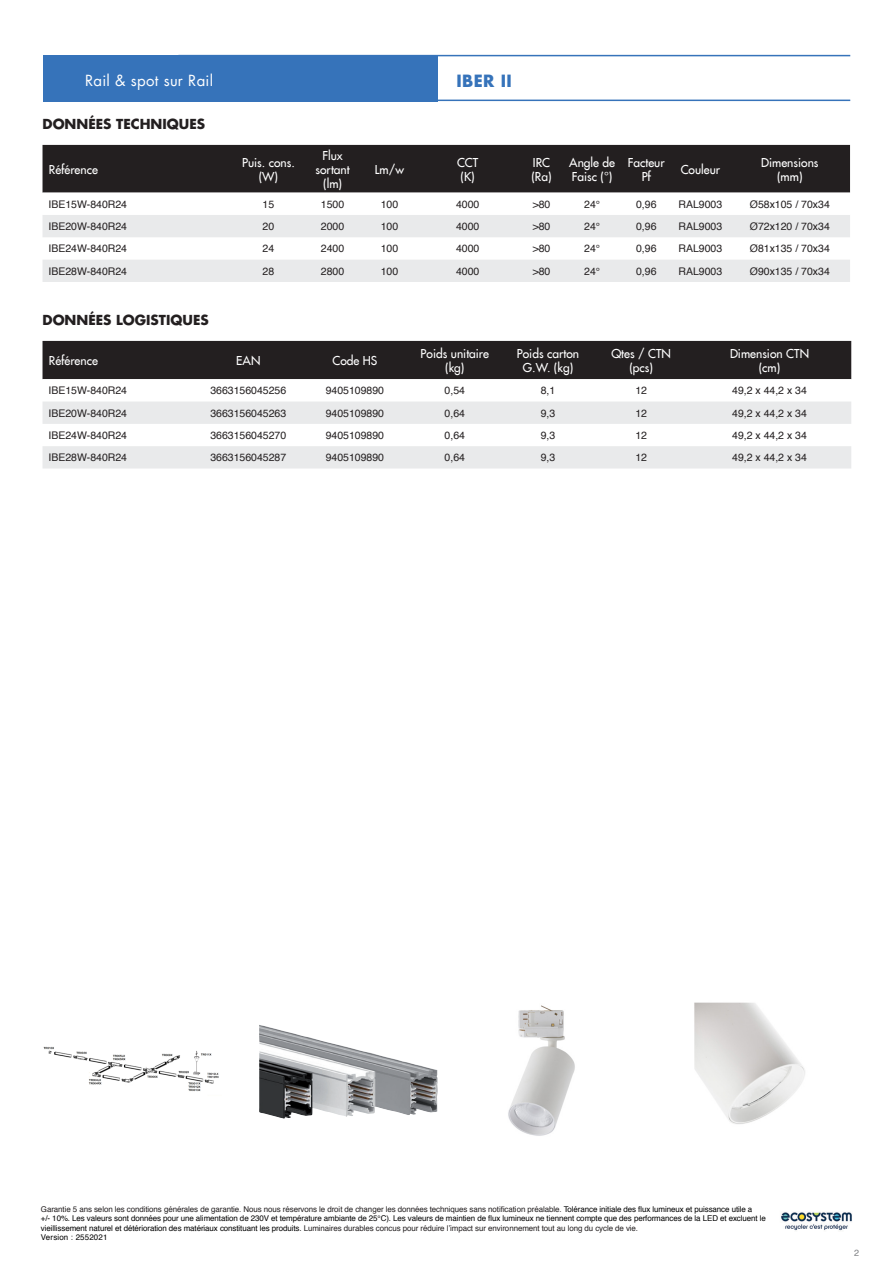
<style>
.page{position:relative;width:893px;height:1263px;background:#fff}
.page>*{position:absolute;margin:0;border:0;box-sizing:border-box;transform-origin:0 0}
.Titre_page_Deltaled{font:700 16.5px "Futura LT";letter-spacing:.02em;color:#3673ba}
.Titre_page_Deltaled-2{font:15px "Futura LT";letter-spacing:.02em;color:#fff}
.Sous-titre{font:700 13.5px "Futura LT";color:#231f20}
.Titre_colonne_tablea{font:12px/14.4px "Futura LT";color:#fff;text-align:center}
.content_tableau_smal{font:10.5px "Helvetica";color:#231f20}
.content_tableau_7pt{font:10.5px "Helvetica";color:#231f20}
.t1{font:9px "Helvetica";color:#808285}
.t2{font:7.95px/9.6px "Helvetica";letter-spacing:-.01em;color:#000}
.t3{font:7.95px "Helvetica";letter-spacing:.02em;color:#000}
.s1{color:#231f20}
</style>
<div class="page">
<div style="left:43px;top:145px;width:807px;height:48px;background:#231f20"></div>
<svg style="left:43px;top:215px;width:807px;height:67px;fill:#e9eaeb"></svg>
<div style="left:43px;top:341px;width:808px;height:38px;background:#231f20"></div>
<svg style="left:43px;top:401px;width:808px;height:67px;fill:#e9eaeb"></svg>
<div style="left:43px;top:55px;width:394px;height:46px;background:#3673ba"></div>
<hr style="left:178px;top:55px;width:672px;height:1px;background:#3673ba">
<hr style="left:178px;top:100px;width:672px;height:1px;background:#3673ba">
<img style="left:781px;top:1212px;width:71px;height:19px">
<img style="left:43px;top:1046px;width:176px;height:46px">
<img style="left:259px;top:1025px;width:178px;height:94px">
<img style="left:508px;top:1005px;width:67px;height:131px">
<img style="left:694px;top:1002px;width:111px;height:122px">
<p class="Titre_page_Deltaled-2" style="left:85px;top:71px;width:130px">Rail &amp; spot sur Rail</p>
<p class="Titre_page_Deltaled" style="left:457px;top:70px;width:57px">IBER II</p>
<p class="Sous-titre" style="left:43px;top:115px;width:164px">DONNÉES TECHNIQUES</p>
<p class="Titre_colonne_tablea" style="left:49px;top:162px;width:51px">Référence</p>
<p class="Titre_colonne_tablea" style="left:242px;top:155px;width:54px">Puis. cons. (W)</p>
<p class="Titre_colonne_tablea" style="left:315px;top:148px;width:36px">Flux sortant (lm)</p>
<p class="Titre_colonne_tablea" style="left:375px;top:162px;width:31px">Lm/w</p>
<p class="Titre_colonne_tablea" style="left:457px;top:155px;width:23px">CCT</p>
<p class="Titre_colonne_tablea" style="left:461px;top:169px;width:16px">(K)</p>
<p class="Titre_colonne_tablea" style="left:533px;top:155px;width:19px">IRC</p>
<p class="Titre_colonne_tablea" style="left:531px;top:169px;width:22px">(Ra)</p>
<p class="Titre_colonne_tablea" style="left:569px;top:155px;width:47px;text-align:left">Angle de<br>Faisc (°)</p>
<p class="Titre_colonne_tablea" style="left:628px;top:155px;width:38px">Facteur<br>Pf</p>
<p class="Titre_colonne_tablea" style="left:681px;top:162px;width:41px">Couleur</p>
<p class="Titre_colonne_tablea" style="left:761px;top:155px;width:59px">Dimensions</p>
<p class="Titre_colonne_tablea" style="left:777px;top:169px;width:27px">(mm)</p>
<p class="content_tableau_7pt" style="left:49px;top:196px;width:80px">IBE15W-840R24</p>
<p class="content_tableau_smal" style="left:263px;top:196px;width:13px">15</p>
<p class="content_tableau_smal" style="left:321px;top:196px;width:25px">1500</p>
<p class="content_tableau_smal" style="left:381px;top:196px;width:19px">100</p>
<p class="content_tableau_smal" style="left:456px;top:196px;width:25px">4000</p>
<p class="content_tableau_smal" style="left:533px;top:196px;width:19px">&gt;80</p>
<p class="content_tableau_smal" style="left:584px;top:196px;width:17px">24°</p>
<p class="content_tableau_smal" style="left:636px;top:196px;width:22px">0,96</p>
<p class="content_tableau_smal" style="left:678px;top:196px;width:45px">RAL9003</p>
<p class="content_tableau_smal" style="left:750px;top:196px;width:81px">Ø58x105 / 70x34</p>
<p class="content_tableau_7pt" style="left:49px;top:218px;width:80px">IBE20W-840R24</p>
<p class="content_tableau_smal" style="left:263px;top:218px;width:13px">20</p>
<p class="content_tableau_smal" style="left:321px;top:218px;width:25px">2000</p>
<p class="content_tableau_smal" style="left:381px;top:218px;width:19px">100</p>
<p class="content_tableau_smal" style="left:456px;top:218px;width:25px">4000</p>
<p class="content_tableau_smal" style="left:533px;top:218px;width:19px">&gt;80</p>
<p class="content_tableau_smal" style="left:584px;top:218px;width:17px">24°</p>
<p class="content_tableau_smal" style="left:636px;top:218px;width:22px">0,96</p>
<p class="content_tableau_smal" style="left:678px;top:218px;width:45px">RAL9003</p>
<p class="content_tableau_smal" style="left:750px;top:218px;width:81px">Ø72x120 / 70x34</p>
<p class="content_tableau_7pt" style="left:49px;top:241px;width:80px">IBE24W-840R24</p>
<p class="content_tableau_smal" style="left:263px;top:241px;width:13px">24</p>
<p class="content_tableau_smal" style="left:321px;top:241px;width:25px">2400</p>
<p class="content_tableau_smal" style="left:381px;top:241px;width:19px">100</p>
<p class="content_tableau_smal" style="left:456px;top:241px;width:25px">4000</p>
<p class="content_tableau_smal" style="left:533px;top:241px;width:19px">&gt;80</p>
<p class="content_tableau_smal" style="left:584px;top:241px;width:17px">24°</p>
<p class="content_tableau_smal" style="left:636px;top:241px;width:22px">0,96</p>
<p class="content_tableau_smal" style="left:678px;top:241px;width:45px">RAL9003</p>
<p class="content_tableau_smal" style="left:750px;top:241px;width:81px">Ø81x135 / 70x34</p>
<p class="content_tableau_7pt" style="left:49px;top:263px;width:80px">IBE28W-840R24</p>
<p class="content_tableau_smal" style="left:263px;top:263px;width:13px">28</p>
<p class="content_tableau_smal" style="left:321px;top:263px;width:25px">2800</p>
<p class="content_tableau_smal" style="left:381px;top:263px;width:19px">100</p>
<p class="content_tableau_smal" style="left:456px;top:263px;width:25px">4000</p>
<p class="content_tableau_smal" style="left:533px;top:263px;width:19px">&gt;80</p>
<p class="content_tableau_smal" style="left:584px;top:263px;width:17px">24°</p>
<p class="content_tableau_smal" style="left:636px;top:263px;width:22px">0,96</p>
<p class="content_tableau_smal" style="left:678px;top:263px;width:45px">RAL9003</p>
<p class="content_tableau_smal" style="left:750px;top:263px;width:81px">Ø90x135 / 70x34</p>
<p class="Sous-titre" style="left:43px;top:311px;width:168px">DONNÉES LOGISTIQUES</p>
<p class="Titre_colonne_tablea" style="left:49px;top:354px;width:51px">Référence</p>
<p class="Titre_colonne_tablea" style="left:236px;top:354px;width:26px">EAN</p>
<p class="Titre_colonne_tablea" style="left:332px;top:354px;width:46px">Code HS</p>
<p class="Titre_colonne_tablea" style="left:421px;top:346px;width:70px">Poids unitaire (kg)</p>
<p class="Titre_colonne_tablea" style="left:517px;top:346px;width:64px">Poids carton<br>G.W. (kg)</p>
<p class="Titre_colonne_tablea" style="left:611px;top:346px;width:61px">Qtes / CTN (pcs)</p>
<p class="Titre_colonne_tablea" style="left:730px;top:346px;width:81px">Dimension CTN</p>
<p class="Titre_colonne_tablea" style="left:759px;top:361px;width:23px">(cm)</p>
<p class="content_tableau_7pt" style="left:49px;top:382px;width:80px">IBE15W-840R24</p>
<p class="content_tableau_smal" style="left:210px;top:382px;width:77px">3663156045256</p>
<p class="content_tableau_smal" style="left:326px;top:382px;width:60px">9405109890</p>
<p class="content_tableau_smal" style="left:445px;top:382px;width:22px">0,54</p>
<p class="content_tableau_smal" style="left:541px;top:382px;width:16px">8,1</p>
<p class="content_tableau_smal" style="left:635px;top:382px;width:13px">12</p>
<p class="content_tableau_smal" style="left:732px;top:382px;width:76px">49,2 x 44,2 x 34</p>
<p class="content_tableau_7pt" style="left:49px;top:405px;width:80px">IBE20W-840R24</p>
<p class="content_tableau_smal" style="left:210px;top:405px;width:77px">3663156045263</p>
<p class="content_tableau_smal" style="left:326px;top:405px;width:60px">9405109890</p>
<p class="content_tableau_smal" style="left:445px;top:405px;width:22px">0,64</p>
<p class="content_tableau_smal" style="left:541px;top:405px;width:16px">9,3</p>
<p class="content_tableau_smal" style="left:635px;top:405px;width:13px">12</p>
<p class="content_tableau_smal" style="left:732px;top:405px;width:76px">49,2 x 44,2 x 34</p>
<p class="content_tableau_7pt" style="left:49px;top:427px;width:80px">IBE24W-840R24</p>
<p class="content_tableau_smal" style="left:210px;top:427px;width:77px">3663156045270</p>
<p class="content_tableau_smal" style="left:326px;top:427px;width:60px">9405109890</p>
<p class="content_tableau_smal" style="left:445px;top:427px;width:22px">0,64</p>
<p class="content_tableau_smal" style="left:541px;top:427px;width:16px">9,3</p>
<p class="content_tableau_smal" style="left:635px;top:427px;width:13px">12</p>
<p class="content_tableau_smal" style="left:732px;top:427px;width:76px">49,2 x 44,2 x 34</p>
<p class="content_tableau_7pt" style="left:49px;top:449px;width:80px">IBE28W-840R24</p>
<p class="content_tableau_smal" style="left:210px;top:449px;width:77px">3663156045287</p>
<p class="content_tableau_smal" style="left:326px;top:449px;width:60px">9405109890</p>
<p class="content_tableau_smal" style="left:445px;top:449px;width:22px">0,64</p>
<p class="content_tableau_smal" style="left:541px;top:449px;width:16px">9,3</p>
<p class="content_tableau_smal" style="left:635px;top:449px;width:13px">12</p>
<p class="content_tableau_smal" style="left:732px;top:449px;width:76px">49,2 x 44,2 x 34</p>
<p class="t2" style="left:41px;top:1204px;width:726px"><span class="s1">Garantie 5 ans selon les conditions générales de garantie. Nous nous réservons le droit de changer les données techniques sans notification préalable.</span> Tolérance initiale des flux lumineux et puissance utile a<br>+/- 10%. Les valeurs sont données pour une alimentation de 230V et température ambiante de 25°C). Les valeurs de maintien de flux lumineux ne tiennent compte que des performances de la LED et excluent le vieillissement naturel et détérioration des matériaux constituant les produits. <span class="s1">Luminaires durables concus pour réduire l’impact sur environnement tout au long du cycle de vie.</span></p>
<p class="t3" style="left:41px;top:1231px;width:68px">Version : 2552021</p>
<p class="t1" style="left:854px;top:1246px;width:7px">2</p>
</div>
